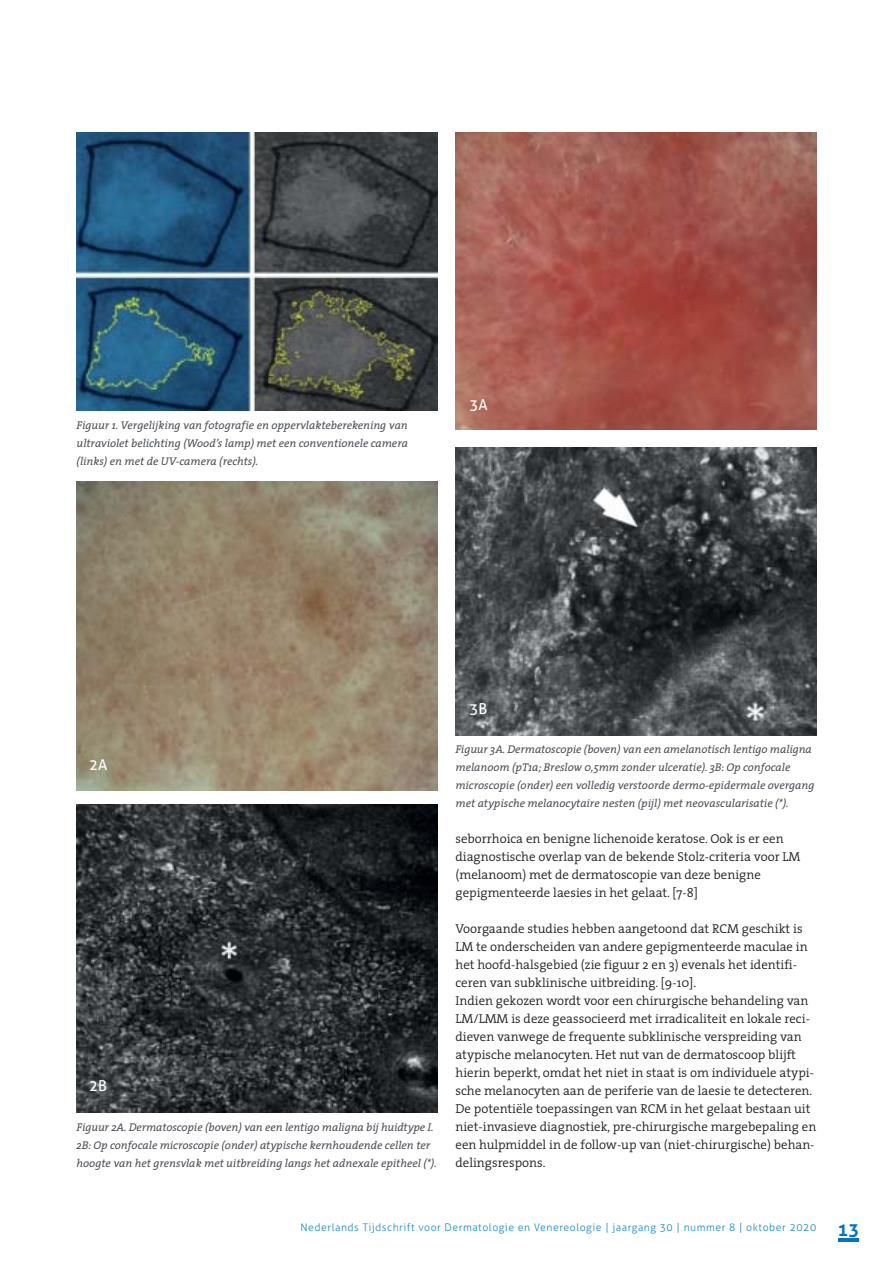
<style>
.page{position:relative;width:893px;height:1263px;background:#fff}
.page>*{position:absolute;margin:0;border:0;box-sizing:border-box;transform-origin:0 0}
.t1{font:15px "Aller";color:#fff}
.t2{font:300 12.9px/18px "The Serif";color:#231f20}
.t3{font:italic 11.25px/18px "The Serif";color:#4d5156}
.t4{font:300 10.5px "Aller";letter-spacing:.05em;color:#1c87c8}
.s1{font-weight:700;font-size:18px;color:#0075bf}
</style>
<div class="page">
<img style="left:77px;top:132px;width:360px;height:279px">
<hr style="left:838px;top:1238px;width:21px;height:3px;background:#0075bf">
<img style="left:77px;top:805px;width:360px;height:308px">
<img style="left:77px;top:482px;width:360px;height:308px">
<img style="left:455px;top:448px;width:361px;height:288px">
<img style="left:455px;top:132px;width:361px;height:297px">
<p class="t3" style="left:77px;top:417px;width:333px;text-align:justify">Figuur 1. Vergelijking van fotografie en oppervlakteberekening van ultraviolet belichting (Wood’s lamp) met een conventionele camera (links) en met de UV-camera (rechts).</p>
<p class="t1" style="left:469px;top:399px;width:20px">3A</p>
<p class="t1" style="left:89px;top:758px;width:20px">2A</p>
<p class="t1" style="left:89px;top:1079px;width:19px">2B</p>
<p class="t3" style="left:77px;top:1119px;width:362px">Figuur 2A. Dermatoscopie (boven) van een lentigo maligna bij huidtype I.<br>2B: Op confocale microscopie (onder) atypische kernhoudende cellen ter hoogte van het grensvlak met uitbreiding langs het adnexale epitheel (*).</p>
<p class="t1" style="left:469px;top:703px;width:19px">3B</p>
<p class="t3" style="left:455px;top:741px;width:360px">Figuur 3A. Dermatoscopie (boven) van een amelanotisch lentigo maligna melanoom (pT1a; Breslow 0,5mm zonder ulceratie). 3B: Op confocale microscopie (onder) een volledig verstoorde dermo-epidermale overgang met atypische melanocytaire nesten (pijl) met neovascularisatie (*).</p>
<p class="t2" style="left:455px;top:831px;width:346px">seborrhoica en benigne lichenoide keratose. Ook is er een diagnostische overlap van de bekende Stolz-criteria voor LM (melanoom) met de dermatoscopie van deze benigne gepigmenteerde laesies in het gelaat. [7-8]</p>
<p class="t2" style="left:455px;top:921px;width:362px">Voorgaande studies hebben aangetoond dat RCM geschikt is LM te onderscheiden van andere gepigmenteerde maculae in het hoofd-halsgebied (zie figuur 2 en 3) evenals het identifi&shy;ceren van subklinische uitbreiding. [9-10].<br>Indien gekozen wordt voor een chirurgische behandeling van LM/LMM is deze geassocieerd met irradicaliteit en lokale reci&shy;dieven vanwege de frequente subklinische verspreiding van atypische melanocyten. Het nut van de dermatoscoop blijft hierin beperkt, omdat het niet in staat is om individuele atypi&shy;sche melanocyten aan de periferie van de laesie te detecteren.<br>De potentiële toepassingen van RCM in het gelaat bestaan uit niet-invasieve diagnostiek, pre-chirurgische margebepaling en een hulpmiddel in de follow-up van (niet-chirurgische) behan&shy;delingsrespons.</p>
<p class="t4" style="left:300px;top:1223px;width:560px">Nederlands Tijdschrift voor Dermatologie en Venereologie | jaargang 30 | nummer 8 | oktober 2020 <span class="s1">13</span></p>
</div>
